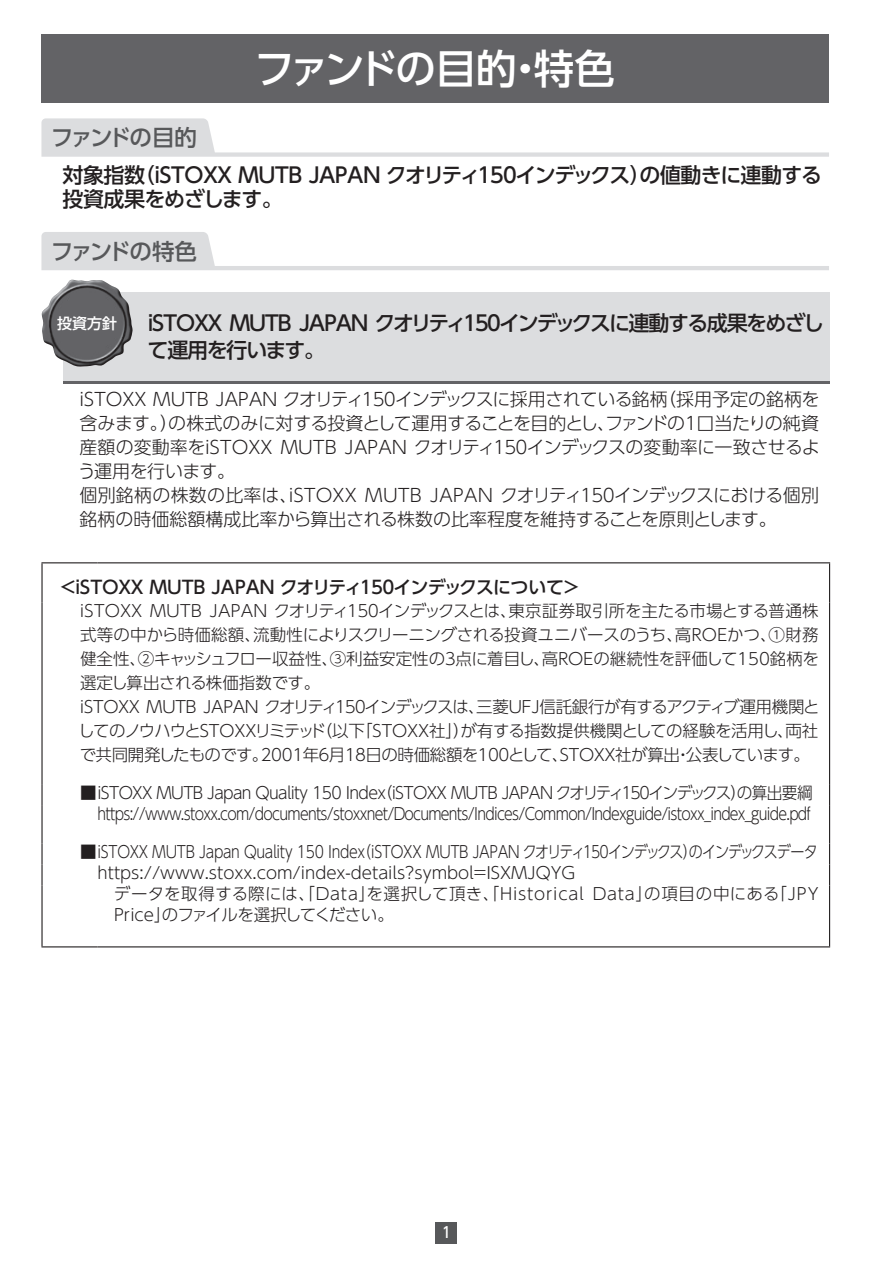
<style>
.page{position:relative;width:893px;height:1263px;background:#fff}
.page>*{position:absolute;margin:0;border:0;box-sizing:border-box;transform-origin:0 0}
.t1{font:500 40.5px "UD Shin Go Pro";letter-spacing:-.06em;color:#fff}
.t2{font:500 22.5px "UD Shin Go Pro";letter-spacing:-.095em;color:#57585a}
.t3{font:500 21px/24px "UD Shin Go Pro";letter-spacing:-.115em;color:#231f20}
.t4{font:300 18px/24px "UD Shin Go Pro";letter-spacing:-.055em;color:#231f20}
.t5{font:500 18px "UD Shin Go Pro";letter-spacing:-.2em;color:#231f20}
.t6{font:300 16.5px/21px "UD Shin Go Pro";letter-spacing:-.05em;color:#231f20;text-align:right}
.t7{font:300 16.5px/21px "UD Shin Go Pro";letter-spacing:-.02em;color:#231f20}
.t8{font:300 16.5px/21px "UD Shin Go Pro";letter-spacing:.02em;color:#231f20}
.t9{font:300 16.5px "UD Shin Go Pro";letter-spacing:-.14em;color:#231f20}
.t10{font:300 16.5px "UD Shin Go Pro";letter-spacing:-.08em;color:#231f20}
.t11{font:300 16.5px "UD Shin Go Pro";letter-spacing:-.025em;color:#231f20}
.t12{font:500 15px "UD Shin Go Pro";color:#fff}
.t13{font:500 15px "UD Shin Go Pro";color:#fff;scale:.9 1}
</style>
<div class="page">
<div style="left:436px;top:1222px;width:21px;height:21px;background:#57585a"></div>
<div style="left:41px;top:35px;width:788px;height:68px;background:#636366"></div>
<svg style="left:41px;top:118px;width:788px;height:39px"></svg>
<svg style="left:41px;top:232px;width:788px;height:38px"></svg>
<div style="left:63px;top:292px;width:766px;height:92px;background:#dcdddf"></div>
<hr style="left:63px;top:381px;width:766px;height:3px;background:#636366">
<img style="left:41px;top:280px;width:92px;height:87px">
<hr style="left:41px;top:562px;width:57px;height:1px;background:#231f20">
<hr style="left:41px;top:563px;width:2px;height:40px;background:#231f20">
<hr style="left:98px;top:562px;width:732px;height:1px;background:#231f20">
<hr style="left:829px;top:563px;width:1px;height:40px;background:#231f20">
<hr style="left:41px;top:603px;width:2px;height:182px;background:#231f20">
<hr style="left:829px;top:603px;width:1px;height:182px;background:#231f20">
<hr style="left:41px;top:785px;width:2px;height:21px;background:#231f20">
<svg style="left:829px;top:785px;width:1px;height:21px"></svg>
<hr style="left:41px;top:806px;width:2px;height:37px;background:#231f20">
<hr style="left:829px;top:806px;width:1px;height:37px;background:#231f20">
<hr style="left:41px;top:843px;width:2px;height:21px;background:#231f20">
<hr style="left:41px;top:864px;width:2px;height:21px;background:#231f20">
<svg style="left:829px;top:843px;width:1px;height:42px"></svg>
<hr style="left:41px;top:885px;width:2px;height:61px;background:#231f20">
<hr style="left:829px;top:885px;width:1px;height:61px;background:#231f20">
<hr style="left:41px;top:946px;width:57px;height:1px;background:#231f20">
<hr style="left:98px;top:946px;width:732px;height:1px;background:#231f20">
<h1 class="t1" style="left:254px;top:36px;width:362px">ファンドの目的・特色</h1>
<h2 class="t2" style="left:51px;top:119px;width:147px">ファンドの目的</h2>
<p class="t3" style="left:62px;top:162px;width:761px">対象指数（ｉＳＴＯＸＸ ＭＵＴＢ ＪＡＰＡＮ クオリティ１５０インデックス）の値動きに連動する投資成果をめざします。</p>
<h2 class="t2" style="left:51px;top:233px;width:148px">ファンドの特色</h2>
<p class="t12" style="left:57px;top:311px;width:61px">投資方針</p>
<p class="t3" style="left:148px;top:309px;width:678px;line-height:27px;text-indent:-7px">ｉＳＴＯＸＸ ＭＵＴＢ ＪＡＰＡＮ クオリティ１５０インデックスに連動する成果をめざして運用を行います。</p>
<p class="t4" style="left:73px;top:387px;width:748px">ｉＳＴＯＸＸ ＭＵＴＢ ＪＡＰＡＮ クオリティ１５０インデックスに採用されている銘柄（採用予定の銘柄を含みます。）の株式のみに対する投資として運用することを目的とし、ファンドの１口当たりの純資産額の変動率をｉＳＴＯＸＸ ＭＵＴＢ ＪＡＰＡＮ クオリティ１５０インデックスの変動率に一致させるよう運用を行います。<br>個別銘柄の株数の比率は、ｉＳＴＯＸＸ ＭＵＴＢ ＪＡＰＡＮ クオリティ１５０インデックスにおける個別銘柄の時価総額構成比率から算出される株数の比率程度を維持することを原則とします。</p>
<p class="t5" style="left:59px;top:572px;width:523px">＜ｉＳＴＯＸＸ ＭＵＴＢ ＪＡＰＡＮ クオリティ１５０インデックスについて＞</p>
<p class="t10" style="left:74px;top:597px;width:746px">ｉＳＴＯＸＸ ＭＵＴＢ ＪＡＰＡＮ クオリティ１５０インデックスとは、東京証券取引所を主たる市場とする普通株</p>
<p class="t7" style="left:80px;top:624px;width:740px">式等の中から時価総額、流動性によりスクリーニングされる投資ユニバースのうち、高ＲＯＥかつ、①財務</p>
<p class="t7" style="left:80px;top:648px;width:740px">健全性、②キャッシュフロー収益性、③利益安定性の３点に着目し、高ＲＯＥの継続性を評価して150銘柄を</p>
<p class="t11" style="left:80px;top:669px;width:242px">選定し算出される株価指数です。</p>
<p class="t9" style="left:74px;top:693px;width:747px">ｉＳＴＯＸＸ ＭＵＴＢ ＪＡＰＡＮ クオリティ１５０インデックスは、三菱ＵＦＪ信託銀行が有するアクティブ運用機関と</p>
<p class="t6" style="left:78px;top:720px;width:742px">してのノウハウとSTOXXリミテッド（以下「ＳＴＯＸＸ社」）が有する指数提供機関としての経験を活用し、両社</p>
<p class="t6" style="left:80px;top:744px;width:732px">で共同開発したものです。2001年６月18日の時価総額を100として、ＳＴＯＸＸ社が算出・公表しています。</p>
<p class="t6" style="left:80px;top:782px;width:734px">■iSTOXX MUTB Japan Quality 150 Index（ｉＳＴＯＸＸ ＭＵＴＢ ＪＡＰＡＮ クオリティ１５０インデックス）の算出要綱https://www.stoxx.com/documents/stoxxnet/Documents/Indices/Common/Indexguide/istoxx_index_guide.pdf</p>
<p class="t7" style="left:98px;top:840px;width:722px;text-indent:-17px">■iSTOXX MUTB Japan Quality 150 Index（ｉＳＴＯＸＸ ＭＵＴＢ ＪＡＰＡＮ クオリティ１５０インデックス）のインデックスデータhttps://www.stoxx.com/index-details?symbol=ISXMJQYG</p>
<p class="t8" style="left:114px;top:882px;width:706px">データを取得する際には、「Data」を選択して頂き、「Historical Data」の項目の中にある「JPY<br>Price」のファイルを選択してください。</p>
<p class="t13" style="left:442px;top:1220px;width:11px">1</p>
</div>
